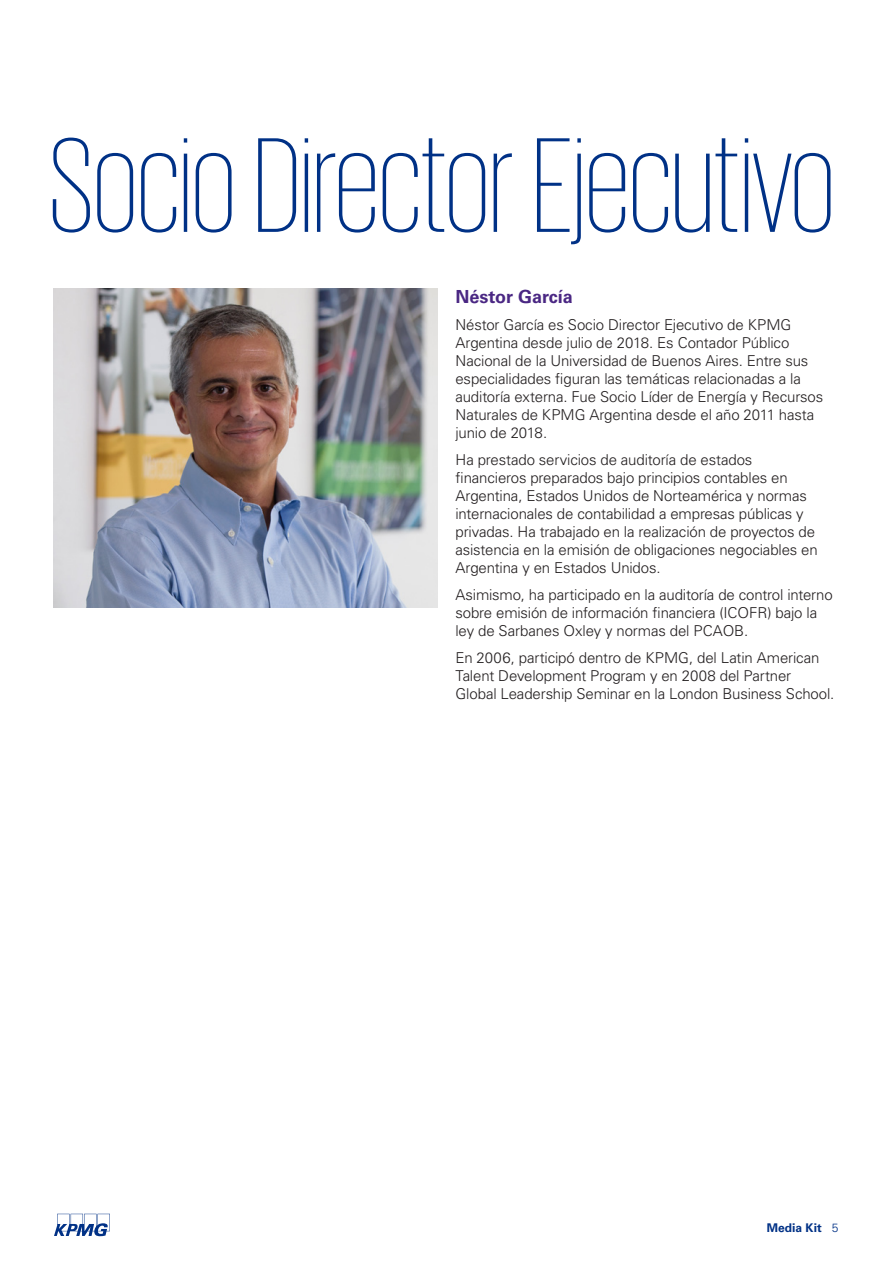
<style>
.page{position:relative;width:893px;height:1263px;background:#fff}
.page>*{position:absolute;margin:0;border:0;box-sizing:border-box;transform-origin:0 0}
.t1{font:200 138px "KPMG";color:#003186}
.t2{font:700 18px "Univers LT Std";color:#4a2783}
.t3{font:300 15px/18px "Univers LT Std";letter-spacing:-.01em;color:#231f20}
.t4{font:700 12px "Univers LT Std";color:#003186}
.s1{font-weight:300}
</style>
<div class="page">
<svg style="left:54px;top:1214px;width:56px;height:22px"></svg>
<img style="left:54px;top:289px;width:383px;height:318px">
<h1 class="t1" style="left:50px;top:120px;width:786px">Socio Director Ejecutivo</h1>
<p class="t2" style="left:455px;top:286px;width:119px">Néstor García</p>
<p class="t3" style="left:455px;top:316px;width:369px">Néstor García es Socio Director Ejecutivo de KPMG Argentina desde julio de 2018. Es Contador Público Nacional de la Universidad de Buenos Aires. Entre sus especialidades figuran las temáticas relacionadas a la auditoría externa. Fue Socio Líder de Energía y Recursos Naturales de KPMG Argentina desde el año 2011 hasta junio de 2018.</p>
<p class="t3" style="left:455px;top:451px;width:364px">Ha prestado servicios de auditoría de estados financieros preparados bajo principios contables en Argentina, Estados Unidos de Norteamérica y normas internacionales de contabilidad a empresas públicas y privadas. Ha trabajado en la realización de proyectos de asistencia en la emisión de obligaciones negociables en Argentina y en Estados Unidos.</p>
<p class="t3" style="left:455px;top:586px;width:379px">Asimismo, ha participado en la auditoría de control interno sobre emisión de información financiera (ICOFR) bajo la ley de Sarbanes Oxley y normas del PCAOB.</p>
<p class="t3" style="left:455px;top:649px;width:380px">En 2006, participó dentro de KPMG, del Latin American<br>Talent Development Program y en 2008 del Partner<br>Global Leadership Seminar en la London Business School.</p>
<p class="t4" style="left:767px;top:1220px;width:73px">Media Kit <span class="s1">5</span></p>
</div>
